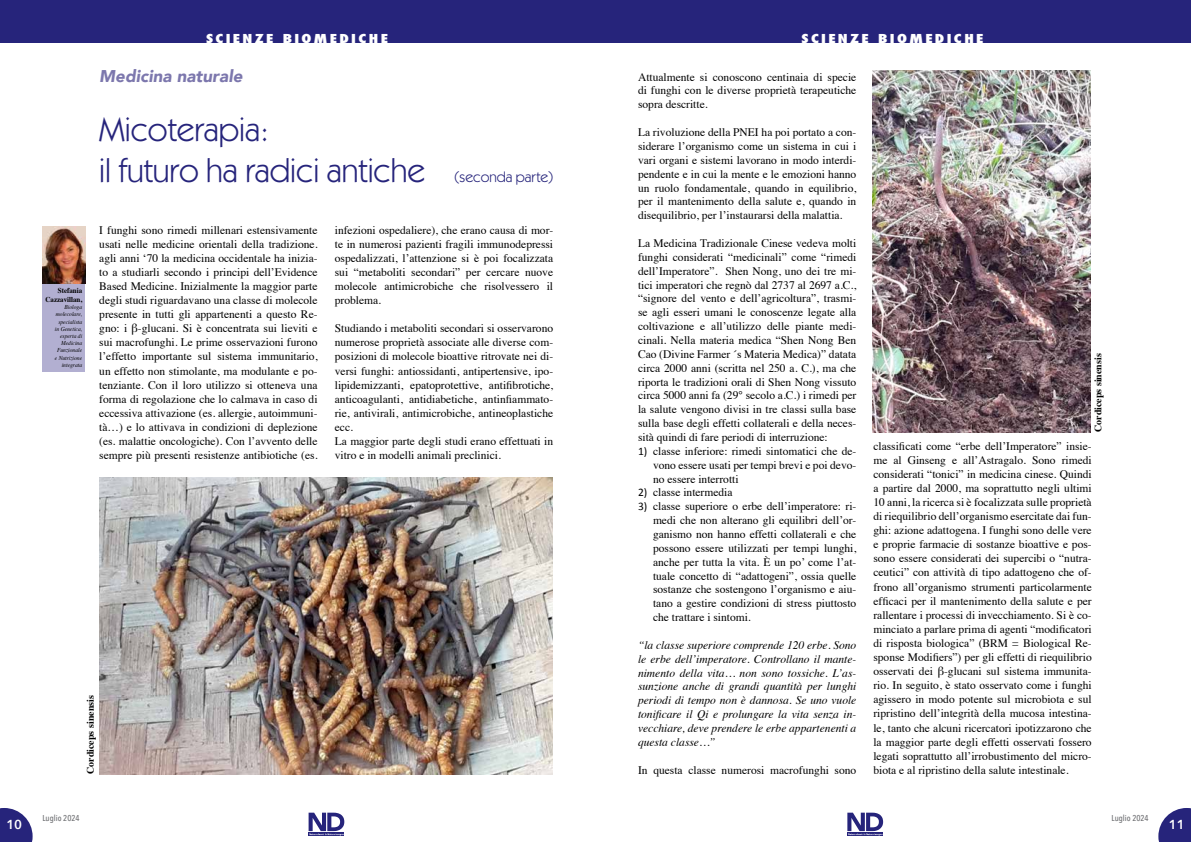
<style>
.page{position:relative;width:1191px;height:842px;background:#fff}
.page>*{position:absolute;margin:0;border:0;box-sizing:border-box;transform-origin:0 0}
.t1{font:34px/40.8px "Kabel IT Cby BT";color:#26247b}
.t2{font:italic 900 17px "Avenir";color:#7c77ad}
.t3{font:15px "Kabel IT Cby BT";color:#26247b}
.t4{font:600 13px "Avenir Next";color:#fff}
.t5{font:800 condensed 12px "Futura";letter-spacing:.15em;color:#fff;scale:1.3 1}
.t6{font:11.5px/14.1px "Times";color:#000;text-align:justify}
.t7{font:italic 11.5px/13.9px "Times";color:#000;text-align:justify}
.t8{font:700 10px "Times";color:#000}
.t9{font:500 8.5px "Avenir Next Condensed";color:#6d6e71}
.t10{font:700 7.5px/9px "Times";color:#000;text-align:right;scale:.93 1}
.t11{font:italic 6px/7.2px "Times";color:#000;text-align:right;scale:.93 1}
.s1{font-family:"Calibri"}
</style>
<div class="page">
<div style="left:0;top:0;width:595px;height:43px;background:#26247b"></div>
<svg style="left:0;top:808px;width:33px;height:34px"></svg>
<svg style="left:1158px;top:808px;width:33px;height:34px"></svg>
<div style="left:595px;top:0;width:596px;height:43px;background:#26247b"></div>
<svg style="left:308px;top:813px;width:36px;height:23px"></svg>
<svg style="left:847px;top:813px;width:36px;height:23px"></svg>
<div style="left:43px;top:227px;width:42px;height:144px;background:#b2afd1"></div>
<img style="left:43px;top:227px;width:42px;height:56px">
<img style="left:99px;top:477px;width:454px;height:297px">
<img style="left:872px;top:71px;width:218px;height:361px">
<p class="t10" style="left:46px;top:285px;width:41px">Stefania<br>Cazzavillan,</p>
<p class="t11" style="left:55px;top:303px;width:31px">Biologa molecolare, specialista in Genetica, esperta di<br>Medicina<br>Funzionale e Nutrizione integrata</p>
<p class="t5" style="left:206px;top:31px;width:141px">SCIENZE BIOMEDICHE</p>
<h2 class="t2" style="left:99px;top:62px;width:145px">Medicina naturale</h2>
<h1 class="t1" style="left:99px;top:108px;width:327px">Micoterapia:<br>il futuro ha radici antiche</h1>
<h3 class="t3" style="left:454px;top:167px;width:100px">(seconda parte)</h3>
<p class="t6" style="left:99px;top:222px;width:220px">I funghi sono rimedi millenari estensivamente usati nelle medicine orientali della tradizione. agli anni ‘70 la medicina occidentale ha inizia&shy;to a studiarli secondo i principi dell’Evidence Based Medicine. Inizialmente la maggior parte degli studi riguardavano una classe di molecole presente in tutti gli appartenenti a questo Re&shy;gno: i β-glucani. Si è concentrata sui lieviti e sui macrofunghi. Le prime osservazioni furono l’effetto importante sul sistema immunitario, un effetto non stimolante, ma modulante e po&shy;tenziante. Con il loro utilizzo si otteneva una forma di regolazione che lo calmava in caso di eccessiva attivazione (es. allergie, autoimmuni&shy;tà…) e lo attivava in condizioni di deplezione (es. malattie oncologiche). Con l’avvento delle sempre più presenti resistenze antibiotiche (es.</p>
<p class="t6" style="left:335px;top:222px;width:220px">infezioni ospedaliere), che erano causa di mor&shy;te in numerosi pazienti fragili immunodepressi ospedalizzati, l’attenzione si è poi focalizzata sui “metaboliti secondari” per cercare nuove molecole antimicrobiche che risolvessero il problema.</p>
<p class="t6" style="left:335px;top:320px;width:220px;text-align:left">Studiando i metaboliti secondari si osservarono numerose proprietà associate alle diverse com&shy;posizioni di molecole bioattive ritrovate nei di&shy;versi funghi: antiossidanti, antipertensive, ipo&shy;lipidemizzanti, epatoprotettive, antifibrotiche, anticoagulanti, antidiabetiche, antinfiammato&shy;rie, antivirali, antimicrobiche, antineoplastiche ecc.<br>La maggior parte degli studi erano effettuati in vitro e in modelli animali preclinici.</p>
<p class="t8" style="left:81px;top:774px;width:80px;rotate:-90deg">Cordiceps sinensis</p>
<p class="t5" style="left:801px;top:31px;width:141px">SCIENZE BIOMEDICHE</p>
<p class="t6" style="left:638px;top:69px;width:220px">Attualmente si conoscono centinaia di specie di funghi con le diverse proprietà terapeutiche sopra descritte.</p>
<p class="t6" style="left:638px;top:124px;width:220px">La rivoluzione della PNEI ha poi portato a con&shy;siderare l’organismo come un sistema in cui i vari organi e sistemi lavorano in modo interdi&shy;pendente e in cui la mente e le emozioni hanno un ruolo fondamentale, quando in equilibrio, per il mantenimento della salute e, quando in disequilibrio, per l’instaurarsi della malattia.</p>
<p class="t6" style="left:638px;top:235px;width:220px">La Medicina Tradizionale Cinese vedeva molti funghi considerati “medicinali” come “rimedi dell’Imperatore”. Shen Nong, uno dei tre mi&shy;tici imperatori che regnò dal 2737 al 2697 a.C., “signore del vento e dell’agricoltura”, trasmi&shy;se agli esseri umani le conoscenze legate alla coltivazione e all’utilizzo delle piante medi&shy;cinali. Nella materia medica “Shen Nong Ben Cao (Divine Farmer ́s Materia Medica)” datata circa 2000 anni (scritta nel 250 a. C.), ma che riporta le tradizioni orali di Shen Nong vissuto circa 5000 anni fa (29° secolo a.C.) i rimedi per la salute vengono divisi in tre classi sulla base sulla base degli effetti collaterali e della neces&shy;sità quindi di fare periodi di interruzione:</p>
<p class="t6" style="left:653px;top:443px;width:205px;text-indent:-15px"><span class="s1">1)</span> classe inferiore: rimedi sintomatici che de&shy;vono essere usati per tempi brevi e poi devo&shy;no essere interrotti</p>
<p class="t6" style="left:638px;top:484px;width:96px"><span class="s1">2)</span> classe intermedia</p>
<p class="t6" style="left:653px;top:498px;width:205px;text-indent:-15px"><span class="s1">3)</span> classe superiore o erbe dell’imperatore: ri&shy;medi che non alterano gli equilibri dell’or&shy;ganismo non hanno effetti collaterali e che possono essere utilizzati per tempi lunghi, anche per tutta la vita. È un po’ come l’at&shy;tuale concetto di “adattogeni”, ossia quelle sostanze che sostengono l’organismo e aiu&shy;tano a gestire condizioni di stress piuttosto che trattare i sintomi.</p>
<p class="t7" style="left:638px;top:637px;width:220px">“la classe superiore comprende 120 erbe. Sono le erbe dell’imperatore. Controllano il mante&shy;nimento della vita… non sono tossiche. L’as&shy;sunzione anche di grandi quantità per lunghi periodi di tempo non è dannosa. Se uno vuole tonificare il Qi e prolungare la vita senza in&shy;vecchiare, deve prendere le erbe appartenenti a questa classe…”</p>
<p class="t6" style="left:638px;top:762px;width:220px">In questa classe numerosi macrofunghi sono</p>
<p class="t8" style="left:1088px;top:432px;width:80px;rotate:-90deg">Cordiceps sinensis</p>
<p class="t6" style="left:873px;top:438px;width:220px">classificati come “erbe dell’Imperatore” insie&shy;me al Ginseng e all’Astragalo. Sono rimedi considerati “tonici” in medicina cinese. Quindi a partire dal 2000, ma soprattutto negli ultimi 10 anni, la ricerca si è focalizzata sulle proprietà di riequilibrio dell’organismo esercitate dai fun&shy;ghi: azione adattogena. I funghi sono delle vere e proprie farmacie di sostanze bioattive e pos&shy;sono essere considerati dei supercibi o “nutra&shy;ceutici” con attività di tipo adattogeno che of&shy;frono all’organismo strumenti particolarmente efficaci per il mantenimento della salute e per rallentare i processi di invecchiamento. Si è co&shy;minciato a parlare prima di agenti “modificatori di risposta biologica” (BRM = Biological Re&shy;sponse Modifiers”) per gli effetti di riequilibrio osservati dei β-glucani sul sistema immunita&shy;rio. In seguito, è stato osservato come i funghi agissero in modo potente sul microbiota e sul ripristino dell’integrità della mucosa intestina&shy;le, tanto che alcuni ricercatori ipotizzarono che la maggior parte degli effetti osservati fossero legati soprattutto all’irrobustimento del micro&shy;biota e al ripristino della salute intestinale.</p>
<p class="t9" style="left:43px;top:813px;width:39px">Luglio 2024</p>
<p class="t9" style="left:1111px;top:813px;width:39px">Luglio 2024</p>
<p class="t4" style="left:6px;top:813px;width:17px">10</p>
<p class="t4" style="left:1168px;top:813px;width:17px">11</p>
</div>
